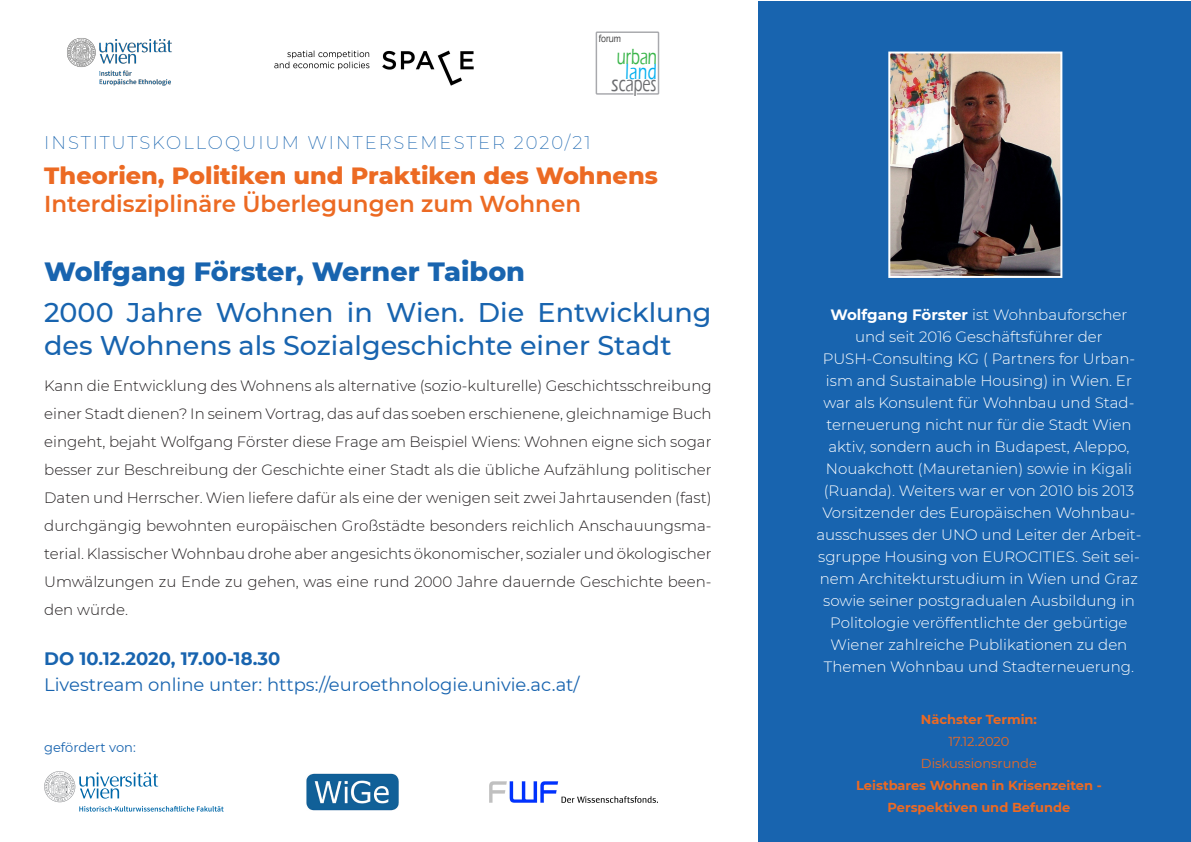
<style>
.page{position:relative;width:1191px;height:842px;background:#fff}
.page>*{position:absolute;margin:0;border:0;box-sizing:border-box;transform-origin:0 0}
.t1{font:500 27px/32.4px "Montserrat";color:#1864af}
.t2{font:800 27px "Montserrat";color:#1864af}
.t3{font:800 24px "Montserrat";color:#ec6a23}
.t4{font:600 23px "Montserrat";color:#ec6a23}
.t5{font:500 22.6px "Eras ITC";color:#6c6d70;scale:.67 1}
.t6{font:500 22.6px "Eras ITC";color:#3ab54a;scale:.67 1}
.t7{font:500 22.6px "Eras ITC";color:#00aeef;scale:.67 1}
.t8{font:18px "Montserrat";color:#1864af}
.t9{font:200 18px "Montserrat";letter-spacing:.11em;color:#1864af}
.t10{font:700 18px "Montserrat";color:#1864af}
.t11{font:300 15px/28px "Montserrat";color:#231f20;text-align:justify}
.t12{font:300 15px/22px "Montserrat";color:#fff;text-align:center}
.t13{font:700 13px "Montserrat";color:#ec6a23}
.t14{font:13px "Montserrat";color:#ec6a23}
.t15{font:13px "Montserrat";color:#1864af}
.t16{font:500 10.7px "Eras ITC";color:#3e3e3f;scale:.78 1}
.s1{font-size:23px}
.s2{font-weight:700}
</style>
<div class="page">
<div style="left:758px;top:1px;width:432px;height:840px;background:#1864af"></div>
<img style="left:490px;top:782px;width:167px;height:21px">
<img style="left:274px;top:50px;width:200px;height:36px">
<img style="left:891px;top:55px;width:168px;height:220px">
<div style="left:888px;top:52px;width:174px;height:226px;border:2px solid #fff"></div>
<div style="left:595px;top:31px;width:64px;height:64px;border:1px solid #a8a9ad"></div>
<img style="left:306px;top:774px;width:93px;height:37px">
<svg style="left:44px;top:771px;width:180px;height:40px"></svg>
<img style="left:67px;top:38px;width:105px;height:48px">
<p class="t16" style="left:598px;top:33px;width:30px">forum</p>
<p class="t9" style="left:44px;top:130px;width:548px">INSTITUTSKOLLOQUIUM WINTERSEMESTER 2020/21</p>
<p class="t6" style="left:617px;top:44px;width:62px">urban</p>
<p class="t7" style="left:625px;top:59px;width:48px">land</p>
<p class="t5" style="left:611px;top:71px;width:69px"><span class="s1">s</span>capes</p>
<p class="t3" style="left:44px;top:158px;width:615px">Theorien, Politiken und Praktiken des Wohnens</p>
<p class="t4" style="left:44px;top:187px;width:538px">Interdisziplinäre Überlegungen zum Wohnen</p>
<p class="t2" style="left:44px;top:252px;width:482px">Wolfgang Förster, Werner Taibon</p>
<p class="t1" style="left:44px;top:296px;width:669px">2000 Jahre Wohnen in Wien. Die Entwicklung des Wohnens als Sozialgeschichte einer Stadt</p>
<p class="t11" style="left:44px;top:371px;width:669px">Kann die Entwicklung des Wohnens als alternative (sozio-kulturelle) Geschichtsschreibung einer Stadt dienen? In seinem Vortrag, das auf das soeben erschienene, gleichnamige Buch eingeht, bejaht Wolfgang Förster diese Frage am Beispiel Wiens: Wohnen eigne sich sogar besser zur Beschreibung der Geschichte einer Stadt als die übliche Aufzählung politischer Daten und Herrscher. Wien liefere dafür als eine der wenigen seit zwei Jahrtausenden (fast) durchgängig bewohnten europäischen Großstädte besonders reichlich Anschauungsma&shy;terial. Klassischer Wohnbau drohe aber angesichts ökonomischer, sozialer und ökologischer Umwälzungen zu Ende zu gehen, was eine rund 2000 Jahre dauernde Geschichte been&shy;den würde.</p>
<p class="t10" style="left:44px;top:646px;width:238px">DO 10.12.2020, 17.00-18.30</p>
<p class="t8" style="left:44px;top:673px;width:537px">Livestream online unter: https://euroethnologie.univie.ac.at/</p>
<p class="t15" style="left:44px;top:738px;width:93px">gefördert von:</p>
<p class="t12" style="left:816px;top:303px;width:326px"><span class="s2">Wolfgang Förster</span> ist Wohnbauforscher und seit 2016 Geschäftsführer der PUSH-Consulting KG ( Partners for Urban&shy;ism and Sustainable Housing) in Wien. Er war als Konsulent für Wohnbau und Stad&shy;terneuerung nicht nur für die Stadt Wien aktiv, sondern auch in Budapest, Aleppo, Nouakchott (Mauretanien) sowie in Kigali (Ruanda). Weiters war er von 2010 bis 2013<br>Vorsitzender des Europäischen Wohnbau&shy;ausschusses der UNO und Leiter der Arbeit&shy;sgruppe Housing von EUROCITIES. Seit sei&shy;nem Architekturstudium in Wien und Graz sowie seiner postgradualen Ausbildung in Politologie veröffentlichte der gebürtige Wiener zahlreiche Publikationen zu den Themen Wohnbau und Stadterneuerung.</p>
<p class="t13" style="left:921px;top:710px;width:118px">Nächster Termin:</p>
<p class="t14" style="left:948px;top:732px;width:63px">17.12.2020</p>
<p class="t14" style="left:921px;top:754px;width:117px">Diskussionsrunde</p>
<p class="t13" style="left:856px;top:776px;width:247px">Leistbares Wohnen in Krisenzeiten -</p>
<p class="t13" style="left:887px;top:798px;width:184px">Perspektiven und Befunde</p>
</div>
